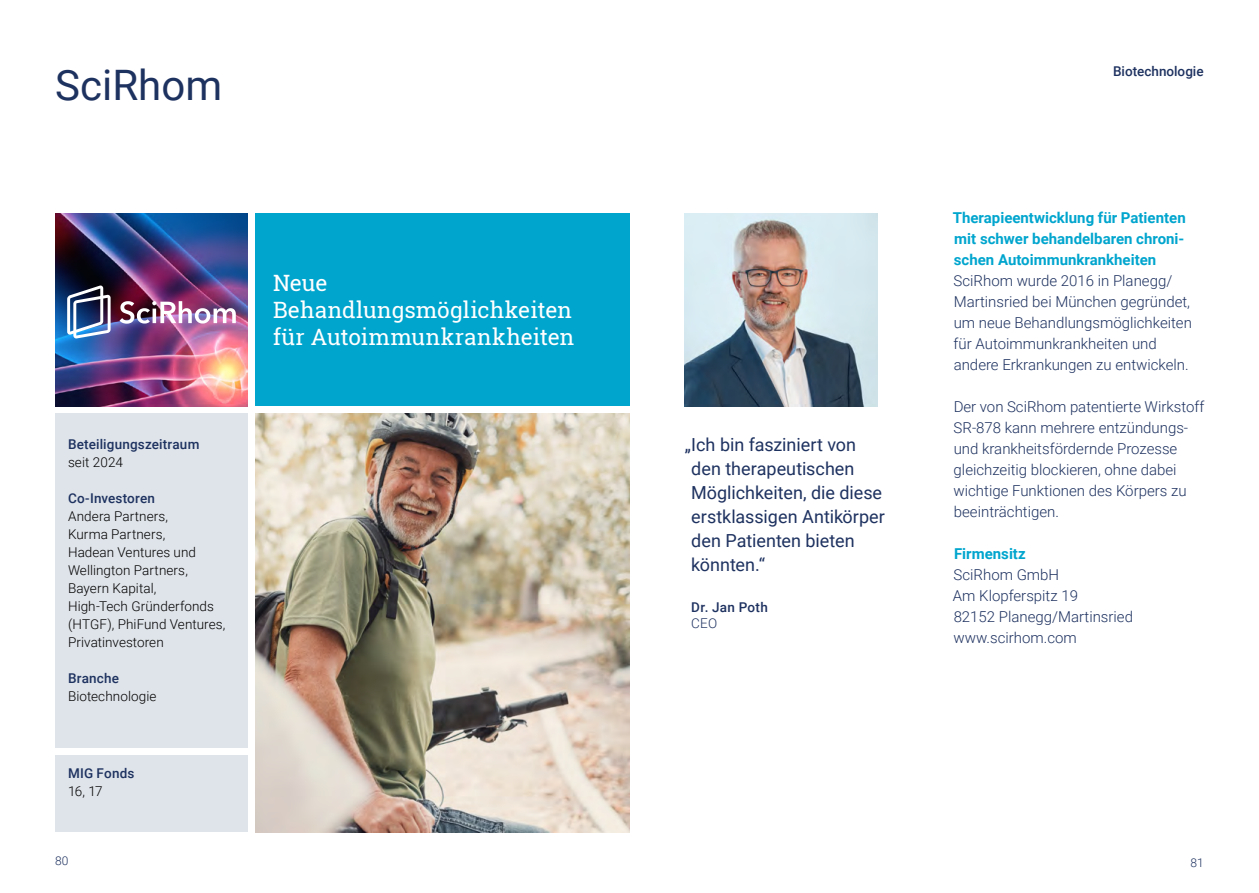
<style>
.page{position:relative;width:1259px;height:893px;background:#fff}
.page>*{position:absolute;margin:0;border:0;box-sizing:border-box;transform-origin:0 0}
.t1{font:42px "Roboto";color:#1e3260}
.t2{font:22.5px/27px "Roboto Slab";color:#fff}
.t3{font:18px/24px "Roboto";color:#1e3260}
.t4{font:300 15px/21px "Roboto";color:#1e3260}
.t5{font:700 15px/21px "Roboto";color:#00a5ce;text-align:justify}
.t6{font:300 13.5px/18px "Roboto";letter-spacing:.005em;color:#000}
.t7{font:500 13.5px "Roboto";letter-spacing:.01em;color:#1e3260}
.t8{font:300 13.5px "Roboto";color:#1e3260}
.t9{font:300 12px "Roboto";color:#1e3260}
</style>
<div class="page">
<div style="left:255px;top:214px;width:374px;height:192px;background:#00a5ce"></div>
<img style="left:55px;top:214px;width:193px;height:192px">
<img style="left:685px;top:214px;width:192px;height:192px">
<img style="left:255px;top:414px;width:374px;height:418px">
<div style="left:55px;top:755px;width:193px;height:77px;background:#dfe4ea"></div>
<div style="left:55px;top:414px;width:193px;height:334px;background:#dfe4ea"></div>
<img style="left:119px;top:301px;width:117px;height:23px">
<img style="left:67px;top:286px;width:44px;height:52px">
<h1 class="t1" style="left:55px;top:55px;width:168px">SciRhom</h1>
<p class="t7" style="left:68px;top:435px;width:133px">Beteiligungszeitraum</p>
<p class="t6" style="left:68px;top:453px;width:56px">seit 2024</p>
<p class="t7" style="left:68px;top:489px;width:89px">Co-Investoren</p>
<p class="t6" style="left:68px;top:507px;width:159px">Andera Partners,<br>Kurma Partners,<br>Hadean Ventures und<br>Wellington Partners,<br>Bayern Kapital,<br>High-Tech Gründerfonds (HTGF), PhiFund Ventures,<br>Privatinvestoren</p>
<p class="t7" style="left:68px;top:669px;width:53px">Branche</p>
<p class="t6" style="left:68px;top:687px;width:90px">Biotechnologie</p>
<p class="t7" style="left:68px;top:764px;width:68px">MIG Fonds</p>
<p class="t6" style="left:68px;top:782px;width:36px">16, 17</p>
<h2 class="t2" style="left:273px;top:269px;width:303px">Neue<br>Behandlungsmöglichkeiten für Autoimmunkrankheiten</h2>
<p class="t3" style="left:691px;top:432px;width:195px;text-indent:-6px">„Ich bin fasziniert von den therapeutischen<br>Möglichkeiten, die diese erstklassigen Antikörper den Patienten bieten könnten.“</p>
<p class="t7" style="left:691px;top:597px;width:78px">Dr. Jan Poth</p>
<p class="t8" style="left:691px;top:614px;width:28px">CEO</p>
<p class="t7" style="left:1113px;top:62px;width:92px">Biotechnologie</p>
<p class="t5" style="left:953px;top:207px;width:234px">Therapieentwicklung für Patienten mit schwer behandelbaren chroni&shy;schen Autoimmunkrankheiten</p>
<p class="t4" style="left:953px;top:270px;width:240px">SciRhom wurde 2016 in Planegg/ Martinsried bei München gegründet, um neue Behandlungsmöglichkeiten für Autoimmunkrankheiten und andere Erkrankungen zu entwickeln.</p>
<p class="t4" style="left:953px;top:396px;width:252px">Der von SciRhom patentierte Wirkstoff SR-878 kann mehrere entzündungs&shy;und krankheitsfördernde Prozesse gleichzeitig blockieren, ohne dabei wichtige Funktionen des Körpers zu beeinträchtigen.</p>
<p class="t5" style="left:954px;top:543px;width:73px">Firmensitz</p>
<p class="t4" style="left:953px;top:564px;width:182px">SciRhom GmbH<br>Am Klopferspitz 19<br>82152 Planegg/Martinsried www.scirhom.com</p>
<p class="t9" style="left:55px;top:853px;width:15px">80</p>
<p class="t9" style="left:1190px;top:854px;width:15px">81</p>
</div>
